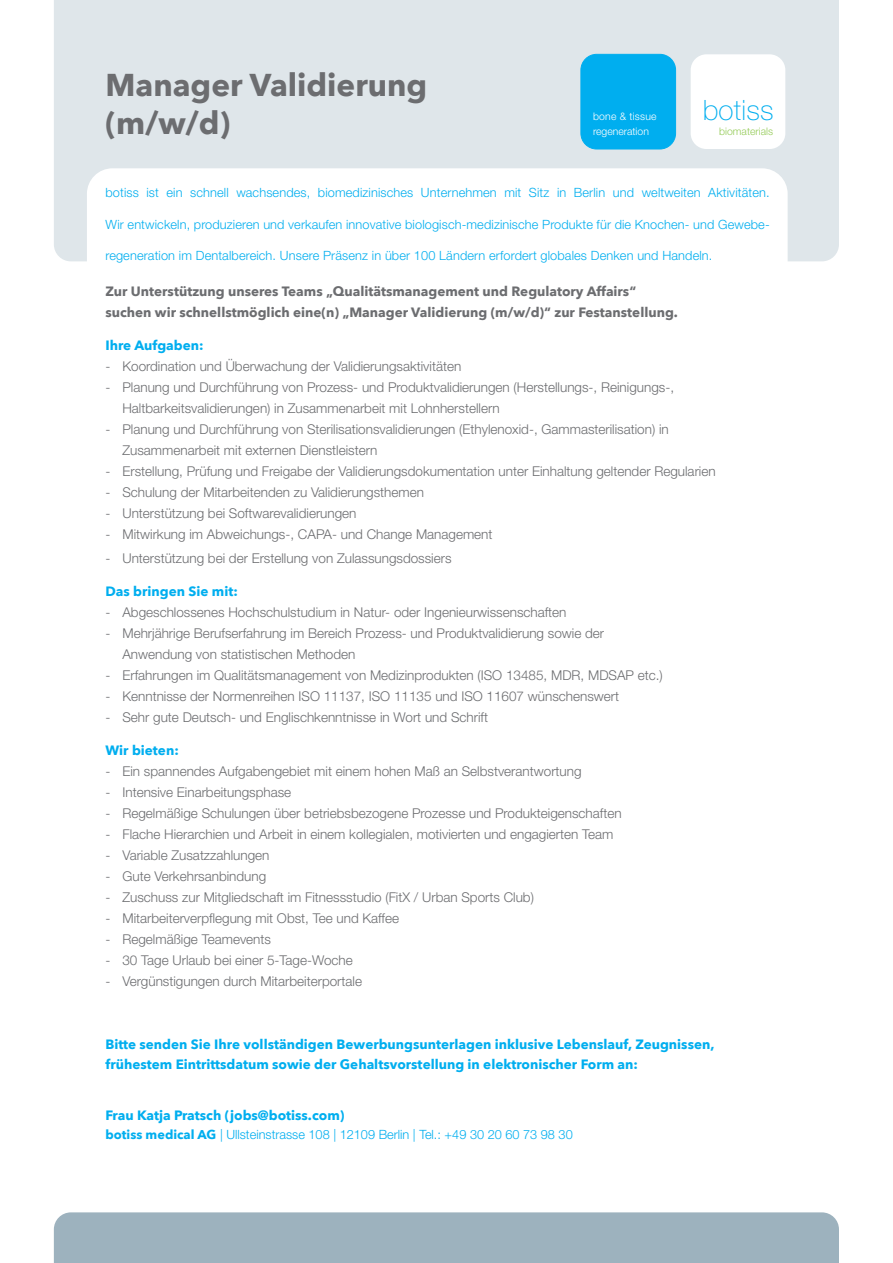
<style>
.page{position:relative;width:893px;height:1263px;background:#fff}
.page>*{position:absolute;margin:0;border:0;box-sizing:border-box;transform-origin:0 0}
.t1{font:700 31.5px/37.8px "Avenir Next";color:#6c6d70}
.t2{font:100 28.05px "Helvetica Neue LT Pro";letter-spacing:.01em;color:#00aeef}
.t3{font:300 13.5px/21px "Helvetica Neue LT Pro";color:#6c6d70}
.t4{font:700 13.5px/19.5px "Avenir Next";color:#00aeef}
.t5{font:700 13.5px/21px "Avenir Next";color:#6c6d70}
.t6{font:300 12.75px "Helvetica Neue LT Pro";letter-spacing:.01em;color:#00aeef}
.t7{font:300 10.5px/15.1px "Helvetica Neue LT Pro";color:#fff}
.t8{font:300 10.5px "Helvetica Neue LT Pro";color:#95cb58}
.s1{font-family:"Avenir Next";font-weight:700}
</style>
<div class="page">
<div style="left:54px;top:0;width:785px;height:261px;background:#dfe6ea"></div>
<div style="left:54px;top:1212px;width:785px;height:51px;background:#9db2be"></div>
<div style="left:87px;top:168px;width:701px;height:240px;background:#fff;border-radius:26px"></div>
<div style="left:691px;top:54px;width:94px;height:95px;background:#fff;border-radius:16px"></div>
<div style="left:581px;top:54px;width:95px;height:95px;background:#00aeef;border-radius:16px"></div>
<div style="left:581px;top:54px;width:95px;height:95px;border:1px solid #00aeef;border-radius:16px"></div>
<h1 class="t1" style="left:105px;top:66px;width:323px">Manager Validierung (m/w/d)</h1>
<p class="t7" style="left:593px;top:108px;width:65px">bone &amp; tissue regeneration</p>
<h2 class="t2" style="left:703px;top:94px;width:72px">botiss</h2>
<p class="t8" style="left:719px;top:125px;width:55px">biomaterials</p>
<p class="t6" style="left:105px;top:185px;width:666px">botiss ist ein schnell wachsendes, biomedizinisches Unternehmen mit Sitz in Berlin und weltweiten Aktivitäten.</p>
<p class="t6" style="left:105px;top:216px;width:666px">Wir entwickeln, produzieren und verkaufen innovative biologisch-medizinische Produkte für die Knochen- und Gewebe-</p>
<p class="t6" style="left:105px;top:248px;width:608px">regeneration im Dentalbereich. Unsere Präsenz in über 100 Ländern erfordert globales Denken und Handeln.</p>
<p class="t5" style="left:105px;top:281px;width:574px">Zur Unterstützung unseres Teams „Qualitätsmanagement und Regulatory Affairs“ suchen wir schnellstmöglich eine(n) „Manager Validierung (m/w/d)“ zur Festanstellung.</p>
<p class="t4" style="left:105px;top:335px;width:100px">Ihre Aufgaben:</p>
<p class="t3" style="left:105px;top:356px;width:357px">- Koordination und Überwachung der Validierungsaktivitäten</p>
<p class="t3" style="left:122px;top:377px;width:553px;text-indent:-17px">- Planung und Durchführung von Prozess- und Produktvalidierungen (Herstellungs-, Reinigungs-,<br>Haltbarkeitsvalidierungen) in Zusammenarbeit mit Lohnherstellern</p>
<p class="t3" style="left:122px;top:419px;width:548px;text-indent:-17px">- Planung und Durchführung von Sterilisationsvalidierungen (Ethylenoxid-, Gammasterilisation) in<br>Zusammenarbeit mit externen Dienstleistern</p>
<p class="t3" style="left:105px;top:461px;width:612px">- Erstellung, Prüfung und Freigabe der Validierungsdokumentation unter Einhaltung geltender Regularien</p>
<p class="t3" style="left:105px;top:482px;width:320px">- Schulung der Mitarbeitenden zu Validierungsthemen</p>
<p class="t3" style="left:105px;top:503px;width:253px">- Unterstützung bei Softwarevalidierungen</p>
<p class="t3" style="left:105px;top:524px;width:389px">- Mitwirkung im Abweichungs-, CAPA- und Change Management</p>
<p class="t3" style="left:105px;top:548px;width:348px">- Unterstützung bei der Erstellung von Zulassungsdossiers</p>
<p class="t4" style="left:105px;top:582px;width:134px">Das bringen Sie mit:</p>
<p class="t3" style="left:105px;top:602px;width:463px">- Abgeschlossenes Hochschulstudium in Natur- oder Ingenieurwissenschaften</p>
<p class="t3" style="left:122px;top:623px;width:483px;text-indent:-17px">- Mehrjährige Berufserfahrung im Bereich Prozess- und Produktvalidierung sowie der<br>Anwendung von statistischen Methoden</p>
<p class="t3" style="left:105px;top:665px;width:559px">- Erfahrungen im Qualitätsmanagement von Medizinprodukten (ISO 13485, MDR, MDSAP etc.)</p>
<p class="t3" style="left:105px;top:686px;width:515px">- Kenntnisse der Normenreihen ISO 11137, ISO 11135 und ISO 11607 wünschenswert</p>
<p class="t3" style="left:105px;top:707px;width:384px">- Sehr gute Deutsch- und Englischkenntnisse in Wort und Schrift</p>
<p class="t4" style="left:105px;top:741px;width:75px">Wir bieten:</p>
<p class="t3" style="left:105px;top:761px;width:478px">- Ein spannendes Aufgabengebiet mit einem hohen Maß an Selbstverantwortung</p>
<p class="t3" style="left:105px;top:782px;width:187px">- Intensive Einarbeitungsphase</p>
<p class="t3" style="left:105px;top:803px;width:518px">- Regelmäßige Schulungen über betriebsbezogene Prozesse und Produkteigenschaften</p>
<p class="t3" style="left:105px;top:824px;width:509px">- Flache Hierarchien und Arbeit in einem kollegialen, motivierten und engagierten Team</p>
<p class="t3" style="left:105px;top:845px;width:166px">- Variable Zusatzzahlungen</p>
<p class="t3" style="left:105px;top:866px;width:162px">- Gute Verkehrsanbindung</p>
<p class="t3" style="left:105px;top:887px;width:430px">- Zuschuss zur Mitgliedschaft im Fitnessstudio (FitX / Urban Sports Club)</p>
<p class="t3" style="left:105px;top:908px;width:295px">- Mitarbeiterverpflegung mit Obst, Tee und Kaffee</p>
<p class="t3" style="left:105px;top:929px;width:167px">- Regelmäßige Teamevents</p>
<p class="t3" style="left:105px;top:950px;width:249px">- 30 Tage Urlaub bei einer 5-Tage-Woche</p>
<p class="t3" style="left:105px;top:971px;width:258px">- Vergünstigungen durch Mitarbeiterportale</p>
<p class="t4" style="left:105px;top:1034px;width:610px">Bitte senden Sie Ihre vollständigen Bewerbungsunterlagen inklusive Lebenslauf, Zeugnissen, frühestem Eintrittsdatum sowie der Gehaltsvorstellung in elektronischer Form an:</p>
<p class="t4" style="left:105px;top:1105px;width:240px">Frau Katja Pratsch (jobs@botiss.com)</p>
<p class="t6" style="left:105px;top:1127px;width:469px"><span class="s1">botiss medical AG</span> | Ullsteinstrasse 108 | 12109 Berlin | Tel.: +49 30 20 60 73 98 30</p>
</div>
